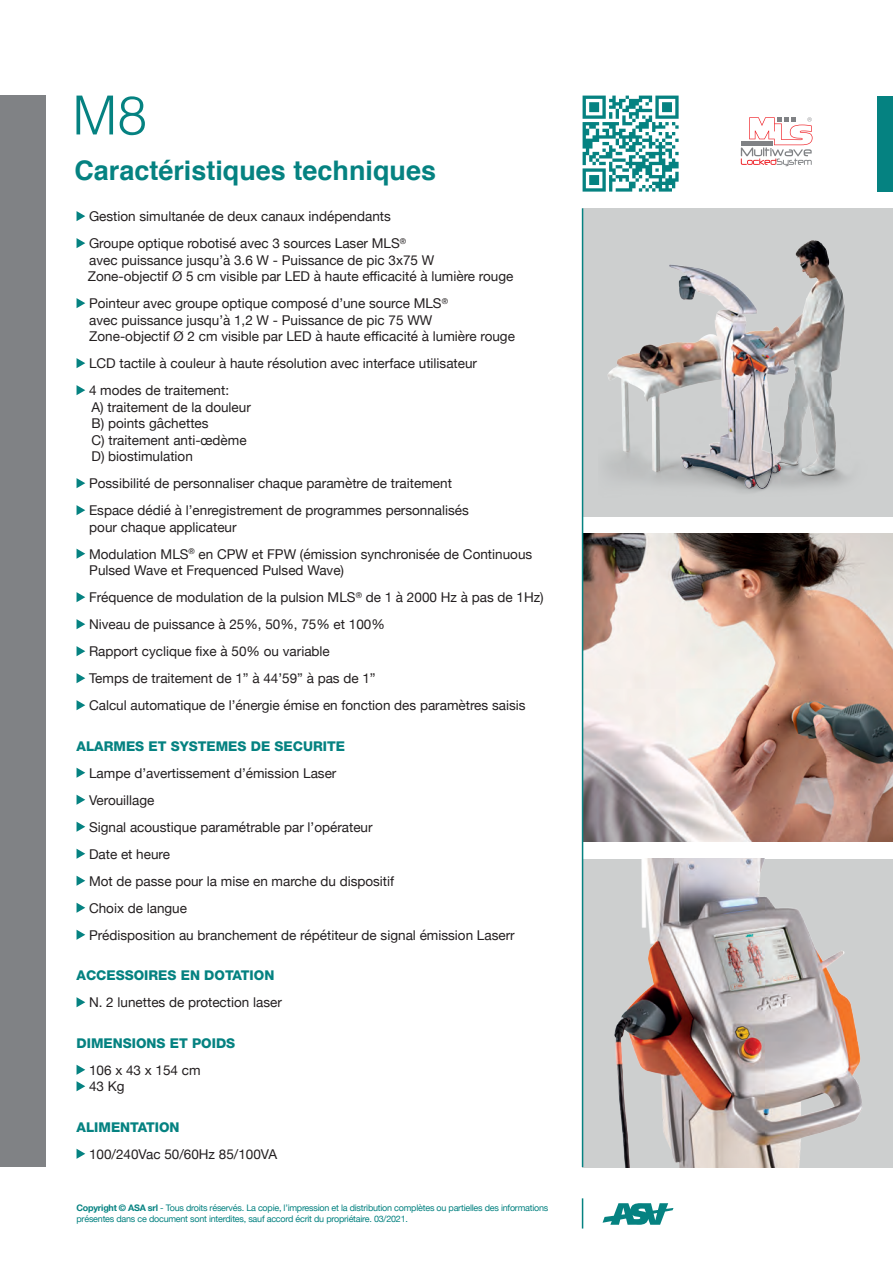
<style>
.page{position:relative;width:893px;height:1263px;background:#fff}
.page>*{position:absolute;margin:0;border:0;box-sizing:border-box;transform-origin:0 0}
.t1{font:300 54px "Helvetica";color:#058281}
.t2{font:700 27px "Helvetica";color:#058281}
.t3{font:13.5px/27px "Helvetica Neue";color:#231f20}
.t4{font:800 13.5px "Helvetica Neue";color:#058281}
.t5{font:9px/10.5px "Helvetica Neue";letter-spacing:-.025em;color:#058281}
.s1{font-weight:700}
</style>
<div class="page">
<img style="left:583px;top:534px;width:310px;height:308px">
<div style="left:0;top:96px;width:45px;height:1071px;background:#808285"></div>
<svg style="left:77px;top:211px;width:8px;height:10px"></svg>
<svg style="left:77px;top:238px;width:8px;height:10px"></svg>
<svg style="left:77px;top:298px;width:8px;height:10px"></svg>
<svg style="left:77px;top:358px;width:8px;height:10px"></svg>
<svg style="left:77px;top:385px;width:8px;height:10px"></svg>
<svg style="left:77px;top:478px;width:8px;height:10px"></svg>
<svg style="left:77px;top:505px;width:8px;height:10px"></svg>
<svg style="left:77px;top:549px;width:8px;height:10px"></svg>
<svg style="left:77px;top:592px;width:8px;height:10px"></svg>
<svg style="left:77px;top:619px;width:8px;height:10px"></svg>
<svg style="left:77px;top:646px;width:8px;height:10px"></svg>
<svg style="left:77px;top:673px;width:8px;height:10px"></svg>
<svg style="left:77px;top:700px;width:8px;height:10px"></svg>
<svg style="left:77px;top:768px;width:8px;height:10px"></svg>
<svg style="left:77px;top:795px;width:8px;height:10px"></svg>
<svg style="left:77px;top:822px;width:8px;height:10px"></svg>
<svg style="left:77px;top:849px;width:8px;height:10px"></svg>
<svg style="left:77px;top:876px;width:8px;height:10px"></svg>
<svg style="left:77px;top:903px;width:8px;height:10px"></svg>
<svg style="left:77px;top:930px;width:8px;height:10px"></svg>
<svg style="left:77px;top:997px;width:8px;height:10px"></svg>
<svg style="left:77px;top:1065px;width:8px;height:10px"></svg>
<svg style="left:77px;top:1081px;width:8px;height:10px"></svg>
<svg style="left:77px;top:1149px;width:8px;height:10px"></svg>
<div style="left:583px;top:208px;width:310px;height:309px;background:#cdcfcf"></div>
<img style="left:583px;top:859px;width:310px;height:308px">
<img style="left:607px;top:240px;width:240px;height:252px">
<div style="left:878px;top:96px;width:15px;height:96px;background:#058281"></div>
<svg style="left:583px;top:96px;width:96px;height:96px"></svg>
<hr style="left:582px;top:1198px;width:1px;height:30px;background:#058281">
<svg style="left:603px;top:1203px;width:70px;height:22px"></svg>
<hr style="left:582px;top:208px;width:1px;height:959px;background:#058281">
<svg style="left:741px;top:117px;width:71px;height:49px"></svg>
<h1 class="t1" style="left:72px;top:69px;width:77px">M8</h1>
<h2 class="t2" style="left:74px;top:148px;width:363px">Caractéristiques techniques</h2>
<p class="t3" style="left:89px;top:204px;width:319px">Gestion simultanée de deux canaux indépendants<br>Groupe optique robotisé avec 3 sources Laser MLS<sup>®</sup></p>
<p class="t3" style="left:88px;top:252px;width:427px;line-height:16.5px">avec puissance jusqu’à 3.6 W - Puissance de pic 3x75 W<br>Zone-objectif Ø 5 cm visible par LED à haute efficacité à lumière rouge</p>
<p class="t3" style="left:89px;top:296px;width:427px;line-height:16.5px">Pointeur avec groupe optique composé d’une source MLS<sup>®<br></sup>avec puissance jusqu’à 1,2 W - Puissance de pic 75 WW<br>Zone-objectif Ø 2 cm visible par LED à haute efficacité à lumière rouge</p>
<p class="t3" style="left:89px;top:351px;width:390px">LCD tactile à couleur à haute résolution avec interface utilisateur<br>4 modes de traitement:</p>
<p class="t3" style="left:92px;top:399px;width:161px;line-height:16.5px">A) traitement de la douleur<br>B) points gâchettes<br>C) traitement anti-œdème<br>D) biostimulation</p>
<p class="t3" style="left:89px;top:471px;width:381px">Possibilité de personnaliser chaque paramètre de traitement<br>Espace dédié à l’enregistrement de programmes personnalisés</p>
<p class="t3" style="left:89px;top:514px;width:445px">pour chaque applicateur<br>Modulation MLS<sup>®</sup> en CPW et FPW (émission synchronisée de Continuous</p>
<p class="t3" style="left:89px;top:558px;width:456px">Pulsed Wave et Frequenced Pulsed Wave)<br>Fréquence de modulation de la pulsion MLS<sup>®</sup> de 1 à 2000 Hz à pas de 1Hz)<br>Niveau de puissance à 25%, 50%, 75% et 100%<br>Rapport cyclique fixe à 50% ou variable<br>Temps de traitement de 1” à 44’59” à pas de 1”<br>Calcul automatique de l’énergie émise en fonction des paramètres saisis</p>
<p class="t4" style="left:77px;top:738px;width:270px">ALARMES ET SYSTEMES DE SECURITE</p>
<p class="t3" style="left:89px;top:760px;width:427px">Lampe d’avertissement d’émission Laser<br>Verouillage<br>Signal acoustique paramétrable par l’opérateur<br>Date et heure<br>Mot de passe pour la mise en marche du dispositif<br>Choix de langue<br>Prédisposition au branchement de répétiteur de signal émission Laserr</p>
<p class="t4" style="left:77px;top:967px;width:199px">ACCESSOIRES EN DOTATION</p>
<p class="t3" style="left:89px;top:990px;width:194px">N. 2 lunettes de protection laser</p>
<p class="t4" style="left:77px;top:1035px;width:160px">DIMENSIONS ET POIDS</p>
<p class="t3" style="left:89px;top:1062px;width:113px;line-height:16.5px">106 x 43 x 154 cm<br>43 Kg</p>
<p class="t4" style="left:77px;top:1119px;width:105px">ALIMENTATION</p>
<p class="t3" style="left:89px;top:1141px;width:190px">100/240Vac 50/60Hz 85/100VA</p>
<p class="t5" style="left:77px;top:1203px;width:473px"><span class="s1">Copyright © ASA srl</span> - Tous droits réservés. La copie, l’impression et la distribution complètes ou partielles des informations présentes dans ce document sont interdites, sauf accord écrit du propriétaire. 03/2021.</p>
</div>
